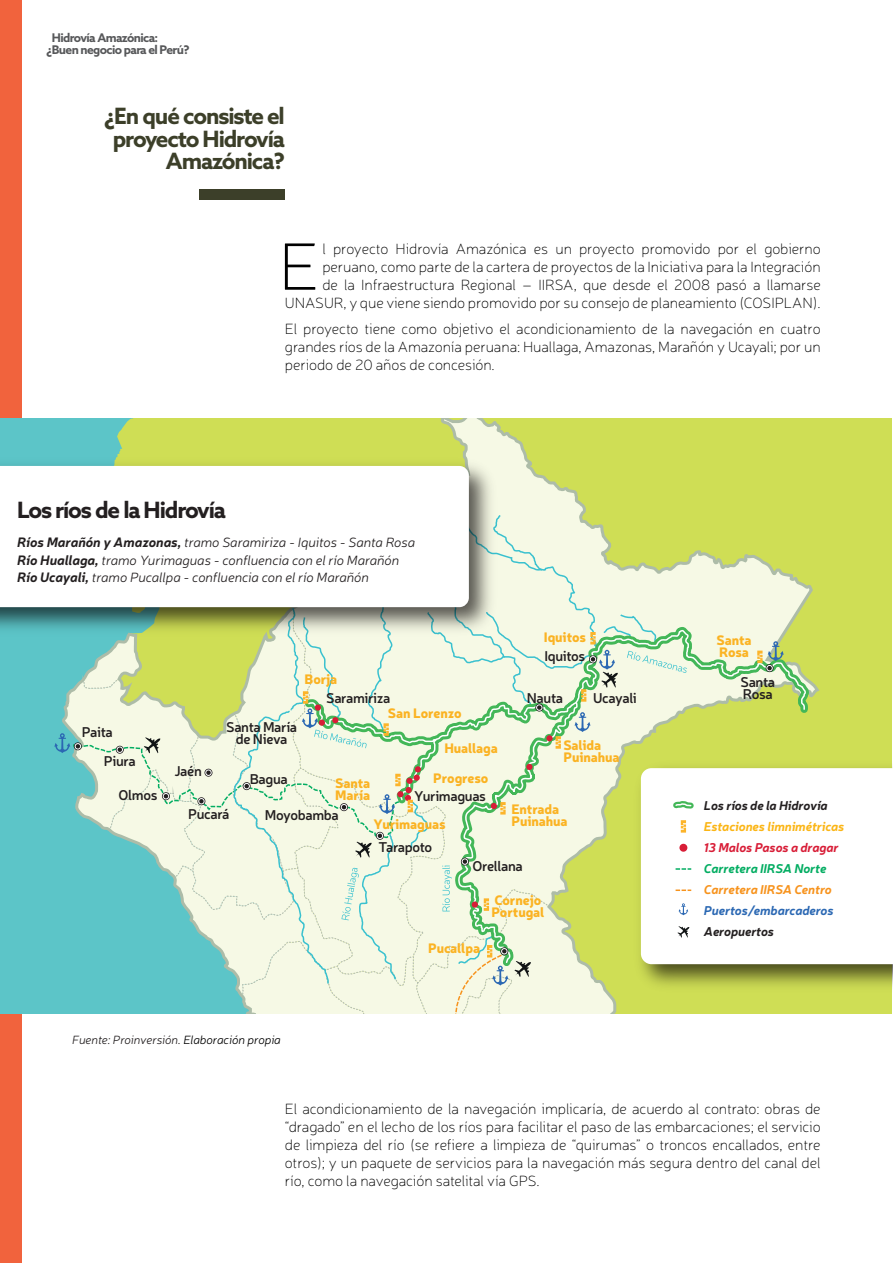
<style>
.page{position:relative;width:893px;height:1263px;background:#fff}
.page>*{position:absolute;margin:0;border:0;box-sizing:border-box;transform-origin:0 0}
.t1{font:100 67.65px "Neris";color:#000}
.t2{font:700 22.5px/22.5px "Azo Sans";letter-spacing:-.05em;color:#3c3f29;text-align:right}
.t3{font:700 22.5px "Azo Sans";letter-spacing:-.05em;color:#231f20}
.t4{font:100 15px/18px "Neris";letter-spacing:-.005em;color:#000;text-align:justify}
.t5{font:600 14.1px/12.8px "Neris";letter-spacing:-.025em;color:#231f20}
.t6{font:italic 300 13.5px/17.5px "Neris";letter-spacing:-.005em;color:#231f20}
.t7{font:900 13.5px/12px "Neris";letter-spacing:-.01em;color:#fbb323}
.t8{font:italic 700 12.6px "Neris";letter-spacing:-.01em;color:#231f20}
.t9{font:italic 700 12.6px "Neris";letter-spacing:-.01em;color:#fbb515}
.t10{font:italic 700 12.6px "Neris";letter-spacing:-.01em;color:#f7931d}
.t11{font:italic 700 12.6px "Neris";letter-spacing:-.01em;color:#2b68b3}
.t12{font:italic 700 12.6px "Neris";letter-spacing:-.01em;color:#d81d37}
.t13{font:italic 700 12.6px "Neris";letter-spacing:-.01em;color:#03ad62}
.t14{font:700 12px "Azo Sans";letter-spacing:-.05em;color:#57585a}
.t15{font:italic 300 12px "Neris";letter-spacing:-.005em;color:#231f20}
.s1{font-weight:700}
.s2{color:#000}
</style>
<div class="page">
<div style="left:0;top:0;width:21px;height:1263px;background:#f1633d"></div>
<div style="left:0;top:418px;width:281px;height:595px;background:#5cc5c8"></div>
<div style="left:818px;top:418px;width:74px;height:595px;background:#cfde55"></div>
<div style="left:0;top:466px;width:54px;height:141px;background:#fff"></div>
<img style="left:818px;top:756px;width:74px;height:241px">
<svg style="left:818px;top:768px;width:74px;height:196px"></svg>
<svg style="left:54px;top:418px;width:764px;height:595px"></svg>
<div style="left:200px;top:189px;width:85px;height:10px;background:#3c3f29"></div>
<p class="t14" style="left:52px;top:30px;width:108px">Hidrovía Amazónica:</p>
<p class="t14" style="left:46px;top:41px;width:145px">¿Buen negocio para el Perú?</p>
<h2 class="t2" style="left:104px;top:104px;width:183px">¿En qué consiste el proyecto Hidrovía<br>Amazónica?</h2>
<p class="t4" style="left:285px;top:239px;width:537px;text-align:right">l proyecto Hidrovía Amazónica es un proyecto promovido por el gobierno peruano, como parte de la cartera de proyectos de la Iniciativa para la Integración<br>de la Infraestructura Regional – IIRSA, que desde el 2008 pasó a llamarse UNASUR, y que viene siendo promovido por su consejo de planeamiento (COSIPLAN).</p>
<p class="t4" style="left:285px;top:320px;width:537px">El proyecto tiene como objetivo el acondicionamiento de la navegación en cuatro grandes ríos de la Amazonía peruana: Huallaga, Amazonas, Marañón y Ucayali; por un periodo de 20 años de concesión.</p>
<h1 class="t1" style="left:279px;top:225px;width:42px">E</h1>
<h2 class="t3" style="left:17px;top:495px;width:210px">Los ríos de la Hidrovía</h2>
<p class="t6" style="left:17px;top:533px;width:399px"><span class="s1">Ríos Marañón y Amazonas,</span> tramo Saramiriza - Iquitos - Santa Rosa<br><span class="s1">Río Huallaga,</span> tramo Yurimaguas - confluencia con el río Marañón<br><span class="s1">Río Ucayali,</span> tramo Pucallpa - confluencia con el río Marañón</p>
<p class="t7" style="left:305px;top:672px;width:34px">Borja</p>
<p class="t5" style="left:326px;top:691px;width:66px">Saramiriza</p>
<p class="t7" style="left:388px;top:706px;width:75px">San Lorenzo</p>
<p class="t7" style="left:544px;top:631px;width:44px">Iquitos</p>
<p class="t5" style="left:544px;top:649px;width:42px">Iquitos</p>
<p class="t5" style="left:527px;top:690px;width:38px">Nauta</p>
<p class="t5" style="left:593px;top:690px;width:45px">Ucayali</p>
<p class="t5" style="left:104px;top:716px;width:33px;line-height:29.5px;text-indent:-22px">Paita<br>Piura</p>
<p class="t5" style="left:119px;top:788px;width:40px">Olmos</p>
<p class="t5" style="left:226px;top:719px;width:73px;text-align:center">Santa María de Nieva</p>
<p class="t7" style="left:563px;top:738px;width:58px">Salida<br>Puinahua</p>
<p class="t7" style="left:444px;top:742px;width:55px">Huallaga</p>
<p class="t7" style="left:433px;top:772px;width:57px">Progreso</p>
<p class="t5" style="left:174px;top:764px;width:29px">Jaén</p>
<p class="t5" style="left:250px;top:771px;width:39px">Bagua</p>
<p class="t5" style="left:265px;top:808px;width:75px">Moyobamba</p>
<p class="t7" style="left:335px;top:776px;width:36px">Santa<br>María</p>
<p class="t5" style="left:414px;top:788px;width:73px">Yurimaguas</p>
<p class="t7" style="left:374px;top:817px;width:74px">Yurimaguas</p>
<p class="t5" style="left:378px;top:840px;width:55px">Tarapoto</p>
<p class="t5" style="left:472px;top:858px;width:52px">Orellana</p>
<p class="t7" style="left:491px;top:894px;width:55px">Cornejo<br>Portugal</p>
<p class="t7" style="left:428px;top:941px;width:53px">Pucallpa</p>
<p class="t7" style="left:511px;top:803px;width:58px">Entrada<br>Puinahua</p>
<p class="t5" style="left:188px;top:807px;width:43px">Pucará</p>
<p class="t15" style="left:72px;top:1032px;width:210px">Fuente: Proinversión. <span class="s2">Elaboración propia</span></p>
<p class="t7" style="left:717px;top:634px;width:36px">Santa<br>Rosa</p>
<p class="t5" style="left:740px;top:674px;width:36px">Santa<br>Rosa</p>
<p class="t8" style="left:704px;top:796px;width:125px">Los ríos de la Hidrovía</p>
<p class="t9" style="left:704px;top:817px;width:142px">Estaciones limnimétricas</p>
<p class="t12" style="left:704px;top:838px;width:136px">13 Malos Pasos a dragar</p>
<p class="t13" style="left:704px;top:859px;width:124px">Carretera IIRSA Norte</p>
<p class="t10" style="left:704px;top:880px;width:129px">Carretera IIRSA Centro</p>
<p class="t11" style="left:704px;top:901px;width:131px">Puertos/embarcaderos</p>
<p class="t8" style="left:704px;top:922px;width:72px">Aeropuertos</p>
<p class="t4" style="left:285px;top:1099px;width:537px">El acondicionamiento de la navegación implicaría, de acuerdo al contrato: obras de “dragado” en el lecho de los ríos para facilitar el paso de las embarcaciones; el servicio de limpieza del río (se refiere a limpieza de “quirumas” o troncos encallados, entre otros); y un paquete de servicios para la navegación más segura dentro del canal del río, como la navegación satelital vía GPS.</p>
</div>
